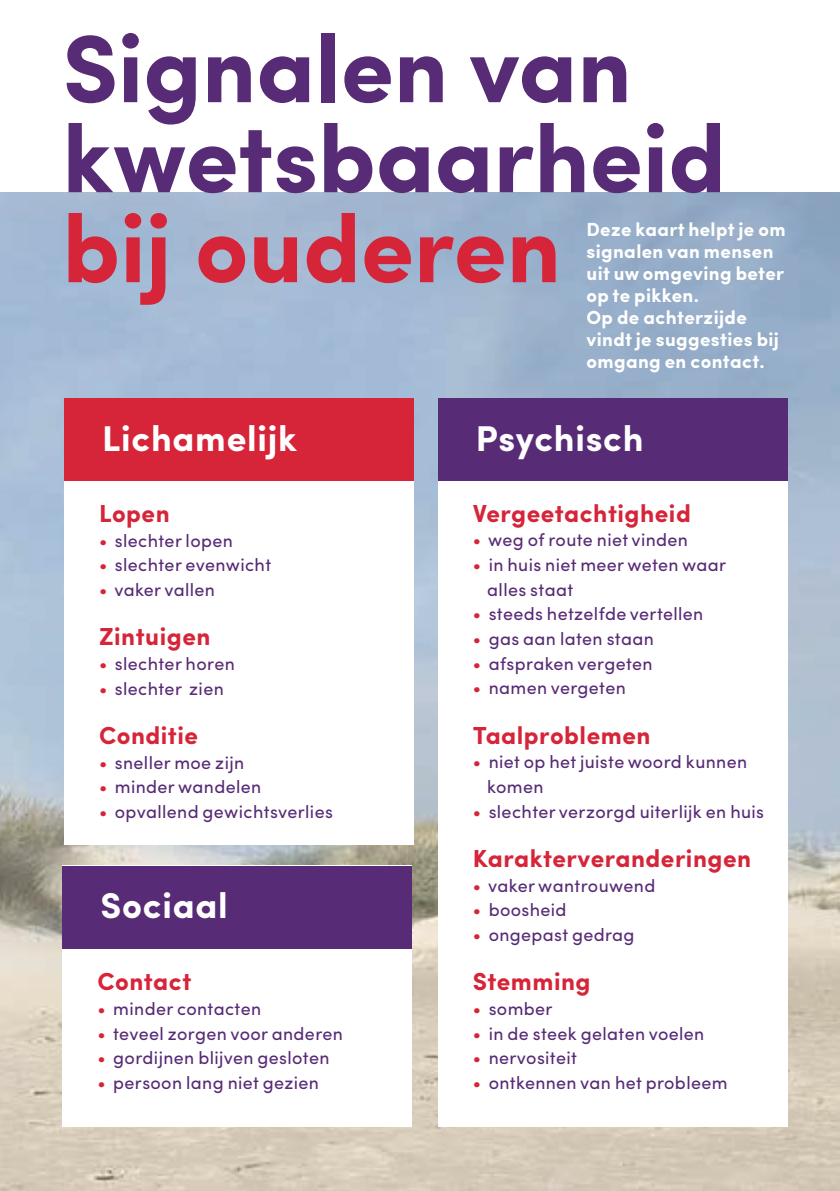
<style>
.page{position:relative;width:840px;height:1191px;background:#fff}
.page>*{position:absolute;margin:0;border:0;box-sizing:border-box;transform-origin:0 0}
.t1{font:700 96px/90px "Sofia Pro";color:#582b76}
.t2{font:700 96px "Sofia Pro";color:#d62439}
.t3{font:700 35.8px "Sofia Pro";letter-spacing:.02em;color:#fff}
.t4{font:700 24.6px "Sofia Pro";letter-spacing:.02em;color:#d62439}
.t5{font:700 19px/22px "Sofia Pro";letter-spacing:.02em;color:#fff}
.t6{font:18px/24.6px "Sofia Pro";letter-spacing:.02em;color:#582b76}
.s1{color:#d62439}
</style>
<div class="page">
<img style="left:0;top:193px;width:839px;height:998px">
<div style="left:64px;top:401px;width:349px;height:444px;background:#fff"></div>
<div style="left:62px;top:865px;width:350px;height:262px;background:#fff"></div>
<div style="left:64px;top:398px;width:349px;height:83px;background:#d62439"></div>
<div style="left:437px;top:398px;width:350px;height:729px;background:#fff"></div>
<div style="left:62px;top:865px;width:350px;height:83px;background:#582b76"></div>
<div style="left:437px;top:398px;width:350px;height:83px;background:#582b76"></div>
<h1 class="t1" style="left:62px;top:18px;width:664px">Signalen van kwetsbaarheid</h1>
<h1 class="t2" style="left:62px;top:175px;width:500px">bij ouderen</h1>
<p class="t5" style="left:586px;top:217px;width:200px">Deze kaart helpt je om signalen van mensen uit uw omgeving beter op te pikken.<br>Op de achterzijde vindt je suggesties bij omgang en contact.</p>
<h2 class="t3" style="left:102px;top:411px;width:196px">Lichamelijk</h2>
<h3 class="t4" style="left:99px;top:494px;width:72px">Lopen</h3>
<p class="t6" style="left:99px;top:527px;width:135px"><span class="s1">•</span> slechter lopen</p>
<p class="t6" style="left:99px;top:551px;width:174px"><span class="s1">•</span> slechter evenwicht</p>
<p class="t6" style="left:99px;top:576px;width:117px"><span class="s1">•</span> vaker vallen</p>
<h3 class="t4" style="left:99px;top:618px;width:113px">Zintuigen</h3>
<p class="t6" style="left:99px;top:650px;width:137px"><span class="s1">•</span> slechter horen</p>
<p class="t6" style="left:99px;top:674px;width:126px"><span class="s1">•</span> slechter zien</p>
<h3 class="t4" style="left:99px;top:716px;width:100px">Conditie</h3>
<p class="t6" style="left:99px;top:748px;width:147px"><span class="s1">•</span> sneller moe zijn</p>
<p class="t6" style="left:99px;top:773px;width:164px"><span class="s1">•</span> minder wandelen</p>
<p class="t6" style="left:99px;top:798px;width:235px"><span class="s1">•</span> opvallend gewichtsverlies</p>
<h2 class="t3" style="left:100px;top:878px;width:129px">Sociaal</h2>
<h3 class="t4" style="left:97px;top:963px;width:95px">Contact</h3>
<p class="t6" style="left:97px;top:995px;width:165px"><span class="s1">•</span> minder contacten</p>
<p class="t6" style="left:97px;top:1020px;width:247px"><span class="s1">•</span> teveel zorgen voor anderen</p>
<p class="t6" style="left:97px;top:1044px;width:233px"><span class="s1">•</span> gordijnen blijven gesloten</p>
<p class="t6" style="left:97px;top:1069px;width:223px"><span class="s1">•</span> persoon lang niet gezien</p>
<h2 class="t3" style="left:475px;top:411px;width:169px">Psychisch</h2>
<h3 class="t4" style="left:472px;top:494px;width:219px">Vergeetachtigheid</h3>
<p class="t6" style="left:472px;top:526px;width:216px"><span class="s1">•</span> weg of route niet vinden</p>
<p class="t6" style="left:487px;top:551px;width:240px;text-indent:-14px"><span class="s1">•</span> in huis niet meer weten waar alles staat</p>
<p class="t6" style="left:472px;top:600px;width:232px"><span class="s1">•</span> steeds hetzelfde vertellen</p>
<p class="t6" style="left:472px;top:625px;width:182px"><span class="s1">•</span> gas aan laten staan</p>
<p class="t6" style="left:472px;top:650px;width:181px"><span class="s1">•</span> afspraken vergeten</p>
<p class="t6" style="left:472px;top:674px;width:154px"><span class="s1">•</span> namen vergeten</p>
<h3 class="t4" style="left:472px;top:716px;width:179px">Taalproblemen</h3>
<p class="t6" style="left:487px;top:748px;width:261px;text-indent:-14px"><span class="s1">•</span> niet op het juiste woord kunnen komen</p>
<p class="t6" style="left:472px;top:798px;width:293px"><span class="s1">•</span> slechter verzorgd uiterlijk en huis</p>
<h3 class="t4" style="left:472px;top:839px;width:280px">Karakterveranderingen</h3>
<p class="t6" style="left:472px;top:872px;width:184px"><span class="s1">•</span> vaker wantrouwend</p>
<p class="t6" style="left:472px;top:896px;width:95px"><span class="s1">•</span> boosheid</p>
<p class="t6" style="left:472px;top:921px;width:163px"><span class="s1">•</span> ongepast gedrag</p>
<h3 class="t4" style="left:472px;top:963px;width:119px">Stemming</h3>
<p class="t6" style="left:472px;top:995px;width:81px"><span class="s1">•</span> somber</p>
<p class="t6" style="left:472px;top:1020px;width:233px"><span class="s1">•</span> in de steek gelaten voelen</p>
<p class="t6" style="left:472px;top:1044px;width:106px"><span class="s1">•</span> nervositeit</p>
<p class="t6" style="left:472px;top:1069px;width:256px"><span class="s1">•</span> ontkennen van het probleem</p>
</div>
